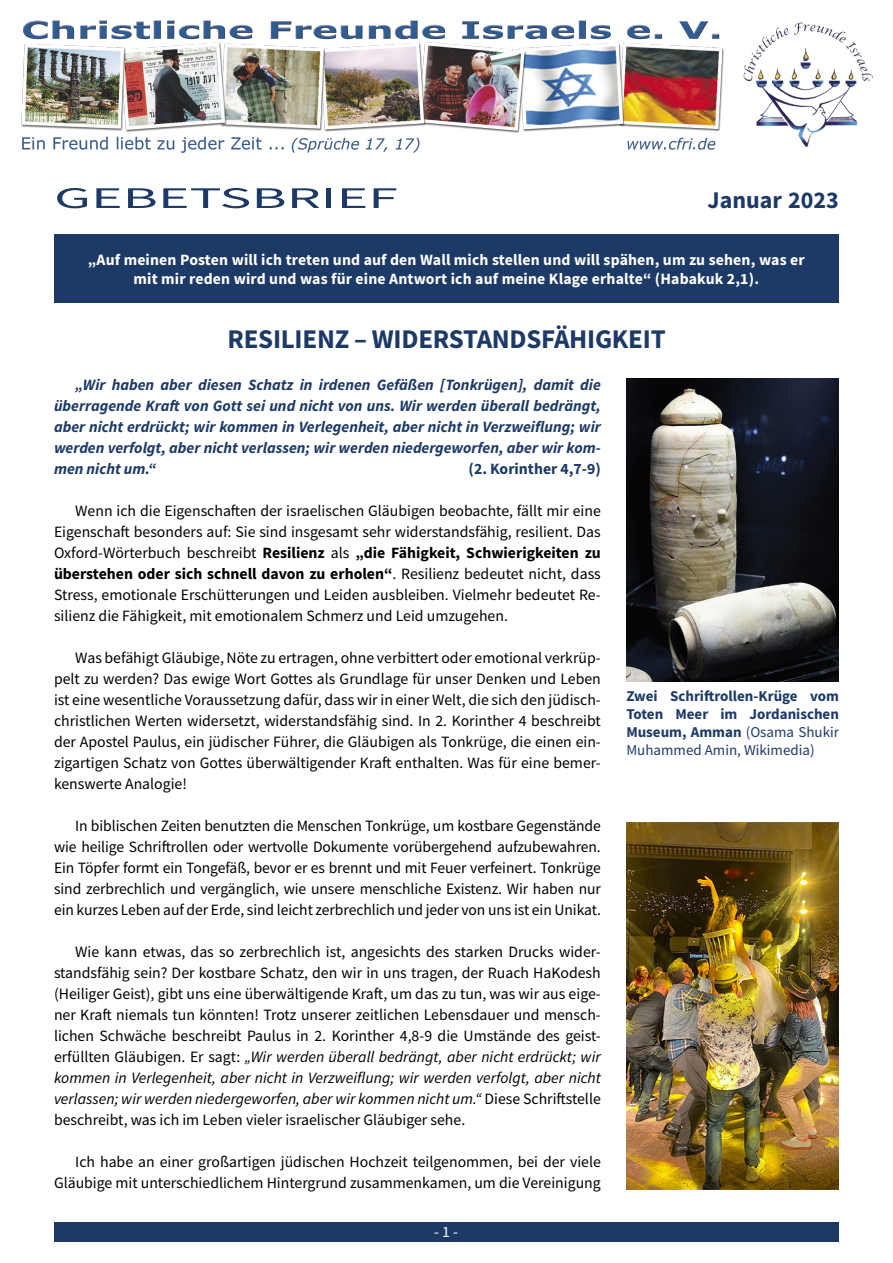
<style>
.page{position:relative;width:893px;height:1263px;background:#fff}
.page>*{position:absolute;margin:0;border:0;box-sizing:border-box;transform-origin:0 0}
.t1{font:30px "Source Sans Pro";color:#1d3a67;scale:2 1}
.t2{font:700 27px "Source Sans Pro";letter-spacing:.035em;color:#1d3a67}
.t3{font:700 24px "Source Sans Pro";color:#1d3a67}
.t4{font:15.75px/21px "Source Sans Pro";color:#000;text-align:justify}
.t5{font:italic 700 15.75px/21px "Source Sans Pro";color:#1d3a67;text-align:justify}
.t6{font:700 15.75px/18.9px "Source Sans Pro";letter-spacing:.01em;color:#fff;text-align:center}
.t7{font:700 15.75px "Source Sans Pro";color:#1d3a67}
.t8{font:15.75px "Source Sans Pro";color:#fff}
.t9{font:700 15px/18px "Source Sans Pro";color:#1d3a67;text-align:justify}
.s1{font-weight:700}
.s2{font-style:italic}
.s3{font-weight:400}
</style>
<div class="page">
<div style="left:54px;top:1222px;width:785px;height:20px;background:#1d3a67"></div>
<div style="left:54px;top:234px;width:785px;height:69px;background:#1d3a67"></div>
<img style="left:21px;top:20px;width:703px;height:133px">
<img style="left:743px;top:22px;width:130px;height:125px">
<img style="left:626px;top:378px;width:213px;height:303px">
<img style="left:626px;top:822px;width:213px;height:368px">
<h1 class="t1" style="left:54px;top:179px;width:173px">GEBETSBRIEF</h1>
<h3 class="t3" style="left:707px;top:184px;width:133px">Januar 2023</h3>
<p class="t6" style="left:88px;top:250px;width:718px">„Auf meinen Posten will ich treten und auf den Wall mich stellen und will spähen, um zu sehen, was er mit mir reden wird und was für eine Antwort ich auf meine Klage erhalte“ (Habakuk 2,1).</p>
<h2 class="t2" style="left:227px;top:321px;width:440px">Resilienz – Widerstandsfähigkeit</h2>
<p class="t5" style="left:54px;top:374px;width:548px;text-indent:21px">„Wir haben aber diesen Schatz in irdenen Gefäßen [Tonkrügen], damit die überragende Kraft von Gott sei und nicht von uns. Wir werden überall bedrängt, aber nicht erdrückt; wir kommen in Verlegenheit, aber nicht in Verzweiflung; wir werden verfolgt, aber nicht verlassen; wir werden niedergeworfen, aber wir kom&shy;men nicht um.“</p>
<p class="t7" style="left:469px;top:458px;width:134px">(2. Korinther 4,7-9)</p>
<p class="t4" style="left:54px;top:500px;width:548px;text-indent:21px">Wenn ich die Eigenschaften der israelischen Gläubigen beobachte, fällt mir eine Eigenschaft besonders auf: Sie sind insgesamt sehr widerstandsfähig, resilient. Das Oxford-Wörterbuch beschreibt <span class="s1">Resilienz</span> als <span class="s1">„die Fähigkeit, Schwierigkeiten zu überstehen oder sich schnell davon zu erholen“</span>. Resilienz bedeutet nicht, dass Stress, emotionale Erschütterungen und Leiden ausbleiben. Vielmehr bedeutet Re&shy;silienz die Fähigkeit, mit emotionalem Schmerz und Leid umzugehen.</p>
<p class="t4" style="left:54px;top:647px;width:548px;text-indent:21px">Was befähigt Gläubige, Nöte zu ertragen, ohne verbittert oder emotional verkrüp&shy;pelt zu werden? Das ewige Wort Gottes als Grundlage für unser Denken und Leben ist eine wesentliche Voraussetzung dafür, dass wir in einer Welt, die sich den jüdisch&shy;christlichen Werten widersetzt, widerstandsfähig sind. In 2. Korinther 4 beschreibt der Apostel Paulus, ein jüdischer Führer, die Gläubigen als Tonkrüge, die einen ein&shy;zigartigen Schatz von Gottes überwältigender Kraft enthalten. Was für eine bemer&shy;kenswerte Analogie!</p>
<p class="t4" style="left:54px;top:815px;width:548px;text-indent:21px">In biblischen Zeiten benutzten die Menschen Tonkrüge, um kostbare Gegenstände wie heilige Schriftrollen oder wertvolle Dokumente vorübergehend aufzubewahren.<br>Ein Töpfer formt ein Tongefäß, bevor er es brennt und mit Feuer verfeinert. Tonkrüge sind zerbrechlich und vergänglich, wie unsere menschliche Existenz. Wir haben nur ein kurzes Leben auf der Erde, sind leicht zerbrechlich und jeder von uns ist ein Unikat.</p>
<p class="t4" style="left:54px;top:941px;width:548px;text-indent:21px">Wie kann etwas, das so zerbrechlich ist, angesichts des starken Drucks wider&shy;standsfähig sein? Der kostbare Schatz, den wir in uns tragen, der Ruach HaKodesh (Heiliger Geist), gibt uns eine überwältigende Kraft, um das zu tun, was wir aus eige&shy;ner Kraft niemals tun könnten! Trotz unserer zeitlichen Lebensdauer und mensch&shy;lichen Schwäche beschreibt Paulus in 2. Korinther 4,8-9 die Umstände des geist&shy;erfüllten Gläubigen. Er sagt: <span class="s2">„Wir werden überall bedrängt, aber nicht erdrückt; wir kommen in Verlegenheit, aber nicht in Verzweiflung; wir werden verfolgt, aber nicht verlassen; wir werden niedergeworfen, aber wir kommen nicht um.“</span> Diese Schriftstelle beschreibt, was ich im Leben vieler israelischer Gläubiger sehe.</p>
<p class="t4" style="left:54px;top:1151px;width:548px;text-align:right">Ich habe an einer großartigen jüdischen Hochzeit teilgenommen, bei der viele<br>Gläubige mit unterschiedlichem Hintergrund zusammenkamen, um die Vereinigung</p>
<p class="t8" style="left:434px;top:1222px;width:25px">- 1 -</p>
<p class="t9" style="left:626px;top:687px;width:214px">Zwei Schriftrollen-Krüge vom Toten Meer im Jordanischen Museum, Amman <span class="s3">(Osama Shukir Muhammed Amin, Wikimedia)</span></p>
</div>
